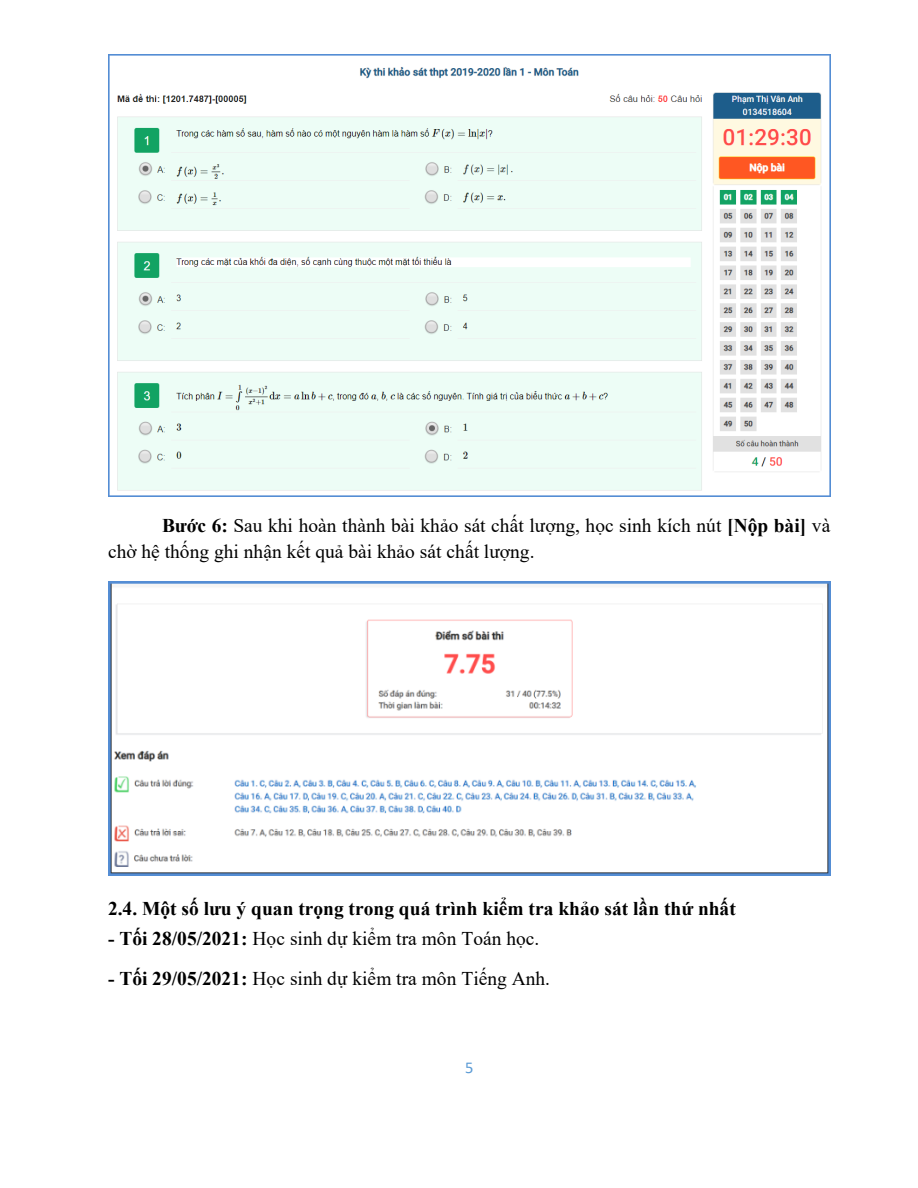
<style>
.page{position:relative;width:918px;height:1188px;background:#fff}
.page>*{position:absolute;margin:0;border:0;box-sizing:border-box;transform-origin:0 0}
.t1{font:19.5px/26px "Times New Roman";color:#000}
.t2{font:700 19.5px "Times New Roman";color:#000}
.t3{font:16.5px "Calibri";color:#5b9bd5}
.s1{font-weight:700}
</style>
<div class="page">
<img style="left:108px;top:54px;width:722px;height:442px">
<img style="left:108px;top:581px;width:723px;height:294px">
<p class="t1" style="left:108px;top:512px;width:724px;text-indent:54px"><span class="s1">Bước 6:</span> Sau khi hoàn thành bài khảo sát chất lượng, học sinh kích nút <span class="s1">[Nộp bài]</span> và chờ hệ thống ghi nhận kết quả bài khảo sát chất lượng.</p>
<p class="t2" style="left:108px;top:894px;width:629px">2.4. Một số lưu ý quan trọng trong quá trình kiểm tra khảo sát lần thứ nhất</p>
<p class="t1" style="left:108px;top:925px;width:433px"><span class="s1">- Tối 28/05/2021:</span> Học sinh dự kiểm tra môn Toán học.</p>
<p class="t1" style="left:108px;top:965px;width:444px"><span class="s1">- Tối 29/05/2021:</span> Học sinh dự kiểm tra môn Tiếng Anh.</p>
<p class="t3" style="left:465px;top:1057px;width:10px">5</p>
</div>
